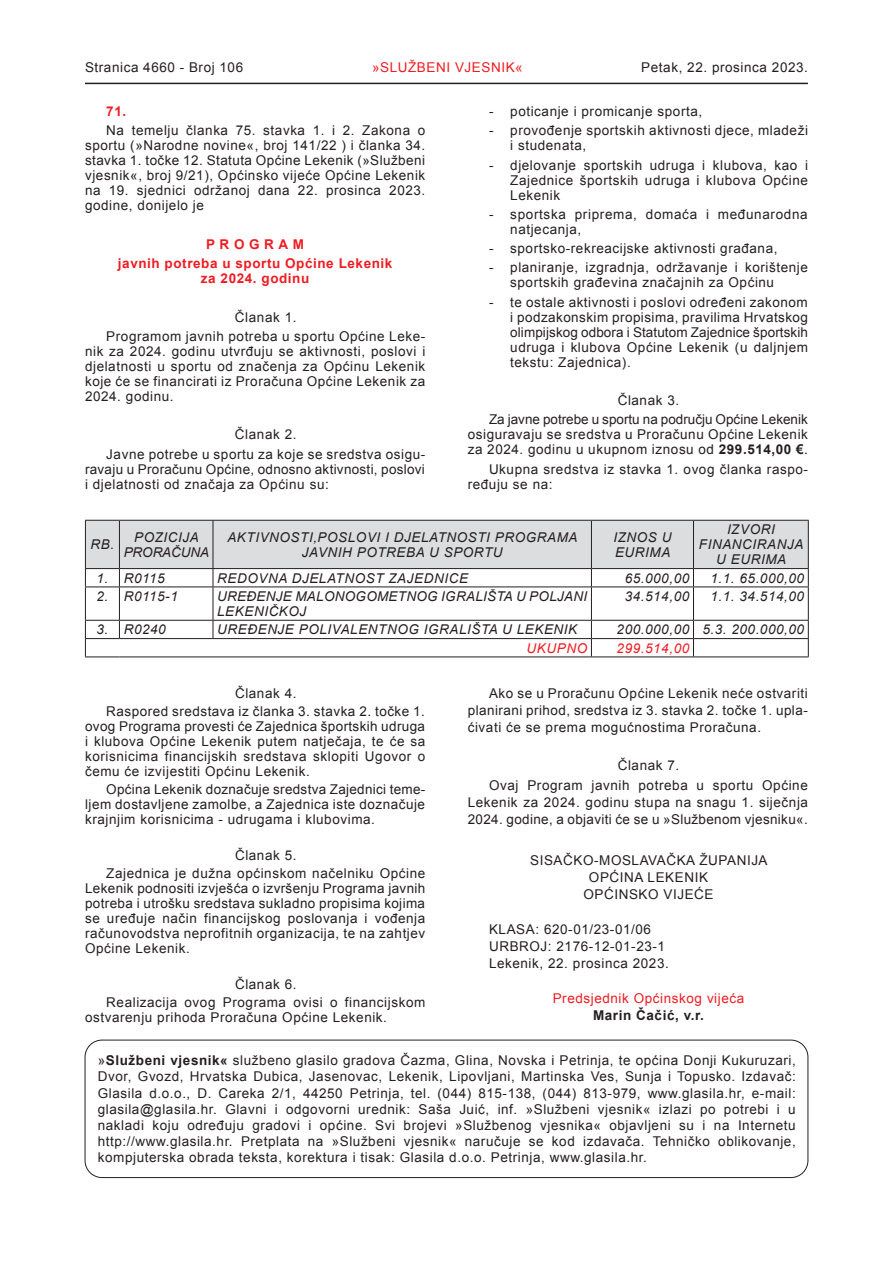
<style>
.page{position:relative;width:893px;height:1263px;background:#fff}
.page>*{position:absolute;margin:0;border:0;box-sizing:border-box;transform-origin:0 0}
.t1{font:13.5px/15px "Arial";letter-spacing:.04em;color:#231f20;text-align:justify}
.t2{font:italic 13.5px/15px "Arial";letter-spacing:.04em;color:#231f20;text-align:center}
.t3{font:13.5px/15px "Arial";letter-spacing:.02em;color:#231f20}
.t4{font:700 13.5px/19.2px "Arial";letter-spacing:.04em;color:#ee1d23;text-align:center}
.t5{font:13.5px/19.2px "Arial";color:#231f20;text-align:center}
.t6{font:italic 13.5px/15px "Arial";letter-spacing:.02em;color:#231f20}
.t7{font:13.5px "Arial";letter-spacing:.04em;color:#ee1d23}
.t8{font:italic 13.5px/15px "Arial";letter-spacing:-.005em;color:#231f20;text-align:center}
.t9{font:italic 13.5px "Arial";letter-spacing:.04em;color:#ee1d23}
.t10{font:700 13.5px "Arial";letter-spacing:.04em;color:#231f20}
.s1{font-weight:700}
</style>
<div class="page">
<hr style="left:85px;top:83px;width:723px;height:1px;background:#231f20">
<svg style="left:85px;top:520px;width:724px;height:66px"></svg>
<hr style="left:85px;top:586px;width:34px;height:1px;background:#231f20">
<hr style="left:85px;top:587px;width:1px;height:33px;background:#231f20">
<hr style="left:119px;top:586px;width:94px;height:1px;background:#231f20">
<hr style="left:119px;top:587px;width:1px;height:33px;background:#231f20">
<hr style="left:213px;top:586px;width:378px;height:1px;background:#231f20">
<hr style="left:213px;top:587px;width:1px;height:33px;background:#231f20">
<hr style="left:591px;top:586px;width:102px;height:1px;background:#231f20">
<hr style="left:591px;top:587px;width:1px;height:33px;background:#231f20">
<hr style="left:693px;top:586px;width:116px;height:1px;background:#231f20">
<hr style="left:693px;top:587px;width:1px;height:33px;background:#231f20">
<hr style="left:808px;top:587px;width:1px;height:33px;background:#231f20">
<hr style="left:85px;top:620px;width:34px;height:1px;background:#231f20">
<hr style="left:119px;top:620px;width:94px;height:1px;background:#231f20">
<svg style="left:119px;top:621px;width:1px;height:17px"></svg>
<hr style="left:213px;top:620px;width:378px;height:1px;background:#231f20">
<svg style="left:213px;top:621px;width:1px;height:17px"></svg>
<hr style="left:591px;top:620px;width:102px;height:1px;background:#231f20">
<hr style="left:693px;top:620px;width:116px;height:1px;background:#231f20">
<hr style="left:85px;top:638px;width:34px;height:1px;background:#231f20">
<svg style="left:85px;top:621px;width:1px;height:35px"></svg>
<hr style="left:119px;top:638px;width:94px;height:1px;background:#231f20">
<hr style="left:213px;top:638px;width:378px;height:1px;background:#231f20">
<hr style="left:591px;top:638px;width:102px;height:1px;background:#231f20">
<svg style="left:591px;top:621px;width:1px;height:35px"></svg>
<hr style="left:693px;top:638px;width:116px;height:1px;background:#231f20">
<svg style="left:693px;top:621px;width:1px;height:35px"></svg>
<svg style="left:808px;top:621px;width:1px;height:35px"></svg>
<hr style="left:85px;top:656px;width:34px;height:1px;background:#231f20">
<hr style="left:119px;top:656px;width:94px;height:1px;background:#231f20">
<hr style="left:213px;top:656px;width:378px;height:1px;background:#231f20">
<hr style="left:591px;top:656px;width:102px;height:1px;background:#231f20">
<hr style="left:693px;top:656px;width:116px;height:1px;background:#231f20">
<div style="left:85px;top:1040px;width:723px;height:138px;border:1px solid #231f20;border-radius:17px"></div>
<p class="t1" style="left:85px;top:60px;width:160px">Stranica 4660 - Broj 106</p>
<p class="t7" style="left:372px;top:59px;width:152px">»SLUŽBENI VJESNIK«</p>
<p class="t1" style="left:641px;top:60px;width:168px">Petak, 22. prosinca 2023.</p>
<p class="t4" style="left:106px;top:102px;width:21px">71.</p>
<p class="t1" style="left:85px;top:123px;width:342px;text-indent:21px">Na temelju članka 75. stavka 1. i 2. Zakona o sportu (»Narodne novine«, broj 141/22 ) i članka 34. stavka 1. točke 12. Statuta Općine Lekenik (»Službeni vjesnik«, broj 9/21), Općinsko vijeće Općine Lekenik na 19. sjednici održanoj dana 22. prosinca 2023. godine, donijelo je</p>
<p class="t4" style="left:118px;top:235px;width:276px">PROGRAM<br>javnih potreba u sportu Općine Lekenik</p>
<p class="t4" style="left:201px;top:269px;width:110px">za 2024. godinu</p>
<p class="t1" style="left:106px;top:307px;width:321px;line-height:19.2px;text-align:center">Članak 1.<br>Programom javnih potreba u sportu Općine Leke-</p>
<p class="t1" style="left:85px;top:344px;width:342px">nik za 2024. godinu utvrđuju se aktivnosti, poslovi i djelatnosti u sportu od značenja za Općinu Lekenik koje će se financirati iz Proračuna Općine Lekenik za 2024. godinu.</p>
<p class="t1" style="left:106px;top:425px;width:321px;line-height:19.2px;text-align:center">Članak 2.<br>Javne potrebe u sportu za koje se sredstva osigu-</p>
<p class="t3" style="left:85px;top:462px;width:341px">ravaju u Proračunu Općine, odnosno aktivnosti, poslovi i djelatnosti od značaja za Općinu su:</p>
<p class="t1" style="left:489px;top:104px;width:215px">- poticanje i promicanje sporta,</p>
<p class="t1" style="left:510px;top:123px;width:299px;text-indent:-21px">- provođenje sportskih aktivnosti djece, mladeži i studenata,</p>
<p class="t1" style="left:510px;top:158px;width:299px;text-indent:-21px">- djelovanje sportskih udruga i klubova, kao i Zajednice športskih udruga i klubova Općine Lekenik</p>
<p class="t1" style="left:510px;top:207px;width:299px;text-indent:-21px">- sportska priprema, domaća i međunarodna natjecanja,</p>
<p class="t1" style="left:489px;top:241px;width:290px">- sportsko-rekreacijske aktivnosti građana,</p>
<p class="t1" style="left:510px;top:260px;width:299px;text-indent:-21px">- planiranje, izgradnja, održavanje i korištenje sportskih građevina značajnih za Općinu</p>
<p class="t1" style="left:510px;top:295px;width:299px;text-indent:-21px">- te ostale aktivnosti i poslovi određeni zakonom i podzakonskim propisima, pravilima Hrvatskog olimpijskog odbora i Statutom Zajednice športskih udruga i klubova Općine Lekenik (u daljnjem tekstu: Zajednica).</p>
<p class="t5" style="left:489px;top:391px;width:320px">Članak 3.<br>Za javne potrebe u sportu na području Općine Lekenik</p>
<p class="t1" style="left:468px;top:427px;width:342px">osiguravaju se sredstva u Proračunu Općine Lekenik za 2024. godinu u ukupnom iznosu od <span class="s1">299.514,00 €</span>.</p>
<p class="t1" style="left:468px;top:461px;width:342px;text-indent:21px">Ukupna sredstva iz stavka 1. ovog članka raspo&shy;ređuju se na:</p>
<p class="t2" style="left:91px;top:537px;width:25px">RB.</p>
<p class="t8" style="left:124px;top:530px;width:87px">POZICIJA<br>PRORAČUNA</p>
<p class="t2" style="left:227px;top:530px;width:352px">AKTIVNOSTI,POSLOVI I DJELATNOSTI PROGRAMA<br>JAVNIH POTREBA U SPORTU</p>
<p class="t2" style="left:613px;top:530px;width:60px;text-align:left">IZNOS U<br>EURIMA</p>
<p class="t2" style="left:699px;top:522px;width:106px">IZVORI<br>FINANCIRANJA<br>U EURIMA</p>
<p class="t2" style="left:97px;top:571px;width:70px">1. R0115</p>
<p class="t2" style="left:217px;top:571px;width:252px">REDOVNA DJELATNOST ZAJEDNICE</p>
<p class="t2" style="left:625px;top:571px;width:66px">65.000,00</p>
<p class="t2" style="left:710px;top:571px;width:95px">1.1. 65.000,00</p>
<p class="t2" style="left:97px;top:589px;width:83px">2. R0115-1</p>
<p class="t6" style="left:217px;top:589px;width:371px">UREĐENJE MALONOGOMETNOG IGRALIŠTA U POLJANI<br>LEKENIČKOJ</p>
<p class="t2" style="left:625px;top:589px;width:66px">34.514,00</p>
<p class="t2" style="left:710px;top:589px;width:95px">1.1. 34.514,00</p>
<p class="t2" style="left:97px;top:622px;width:71px">3. R0240</p>
<p class="t2" style="left:217px;top:622px;width:361px">UREĐENJE POLIVALENTNOG IGRALIŠTA U LEKENIK</p>
<p class="t2" style="left:617px;top:622px;width:189px">200.000,00 5.3. 200.000,00</p>
<p class="t9" style="left:527px;top:639px;width:62px">UKUPNO</p>
<p class="t9" style="left:617px;top:639px;width:74px">299.514,00</p>
<p class="t1" style="left:106px;top:684px;width:320px;line-height:18px;text-align:center">Članak 4.<br>Raspored sredstava iz članka 3. stavka 2. točke 1.</p>
<p class="t1" style="left:85px;top:718px;width:342px">ovog Programa provesti će Zajednica športskih udruga i klubova Općine Lekenik putem natječaja, te će sa korisnicima financijskih sredstava sklopiti Ugovor o čemu će izvijestiti Općinu Lekenik.</p>
<p class="t1" style="left:85px;top:781px;width:342px;text-indent:21px">Općina Lekenik doznačuje sredstva Zajednici teme&shy;ljem dostavljene zamolbe, a Zajednica iste doznačuje krajnjim korisnicima - udrugama i klubovima.</p>
<p class="t1" style="left:106px;top:846px;width:320px;line-height:18px;text-align:center">Članak 5.<br>Zajednica je dužna općinskom načelniku Općine</p>
<p class="t1" style="left:85px;top:880px;width:342px">Lekenik podnositi izvješća o izvršenju Programa javnih potreba i utrošku sredstava sukladno propisima kojima se uređuje način financijskog poslovanja i vođenja računovodstva neprofitnih organizacija, te na zahtjev Općine Lekenik.</p>
<p class="t1" style="left:106px;top:975px;width:321px;line-height:18px;text-align:center">Članak 6.<br>Realizacija ovog Programa ovisi o financijskom</p>
<p class="t1" style="left:85px;top:1009px;width:303px">ostvarenju prihoda Proračuna Općine Lekenik.</p>
<p class="t1" style="left:468px;top:684px;width:342px;line-height:17.2px;text-indent:21px">Ako se u Proračunu Općine Lekenik neće ostvariti planirani prihod, sredstva iz 3. stavka 2. točke 1. upla&shy;ćivati će se prema mogućnostima Proračuna.</p>
<p class="t1" style="left:489px;top:755px;width:320px;line-height:20.2px;text-align:center">Članak 7.<br>Ovaj Program javnih potreba u sportu Općine</p>
<p class="t1" style="left:468px;top:794px;width:342px;line-height:17.2px">Lekenik za 2024. godinu stupa na snagu 1. siječnja<br>2024. godine, a objaviti će se u »Službenom vjesniku«.</p>
<p class="t1" style="left:530px;top:852px;width:239px;line-height:17.2px;text-align:center">SISAČKO-MOSLAVAČKA ŽUPANIJA<br>OPĆINA LEKENIK<br>OPĆINSKO VIJEĆE</p>
<p class="t1" style="left:489px;top:921px;width:181px;line-height:17.2px;text-align:left">KLASA: 620-01/23-01/06<br>URBROJ: 2176-12-01-23-1<br>Lekenik, 22. prosinca 2023.</p>
<p class="t7" style="left:553px;top:989px;width:193px">Predsjednik Općinskog vijeća</p>
<p class="t10" style="left:593px;top:1006px;width:112px">Marin Čačić, v.r.</p>
<p class="t1" style="left:98px;top:1052px;width:699px;line-height:16.2px">»<span class="s1">Službeni vjesnik«</span> službeno glasilo gradova Čazma, Glina, Novska i Petrinja, te općina Donji Kukuruzari, Dvor, Gvozd, Hrvatska Dubica, Jasenovac, Lekenik, Lipovljani, Martinska Ves, Sunja i Topusko. Izdavač:<br>Glasila d.o.o., D. Careka 2/1, 44250 Petrinja, tel. (044) 815-138, (044) 813-979, www.glasila.hr, e-mail: glasila@glasila.hr. Glavni i odgovorni urednik: Saša Juić, inf. »Službeni vjesnik« izlazi po potrebi i u nakladi koju određuju gradovi i općine. Svi brojevi »Službenog vjesnika« objavljeni su i na Internetu http://www.glasila.hr. Pretplata na »Službeni vjesnik« naručuje se kod izdavača. Tehničko oblikovanje, kompjuterska obrada teksta, korektura i tisak: Glasila d.o.o. Petrinja, www.glasila.hr.</p>
</div>
